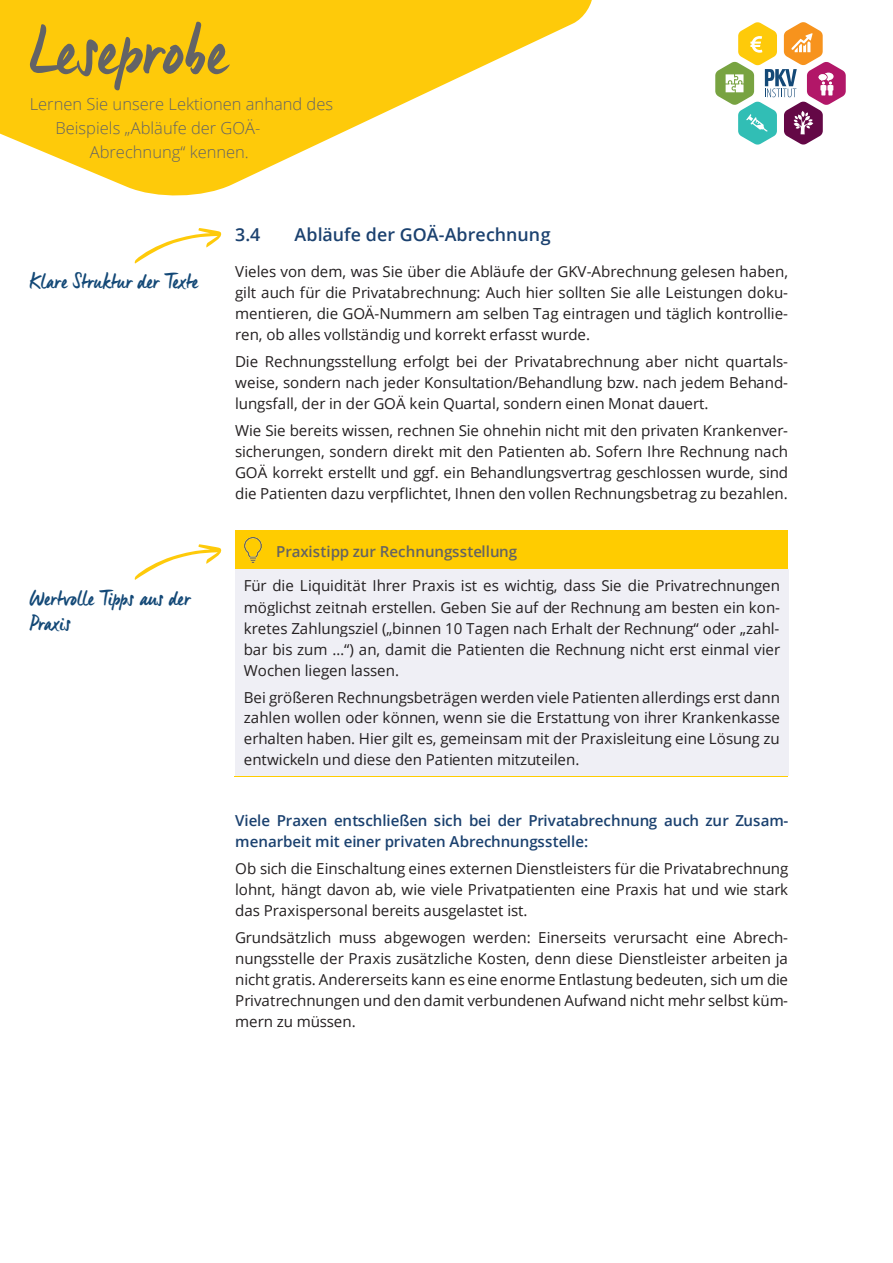
<style>
.page{position:relative;width:893px;height:1263px;background:#fff}
.page>*{position:absolute;margin:0;border:0;box-sizing:border-box;transform-origin:0 0}
.t1{font:69px "Manus Smooth";color:#636366}
.t2{font:21px/25.2px "Manus Smooth";letter-spacing:.015em;color:#144977}
.t3{font:600 17.85px "Open Sans";color:#1b416f}
._001_fliesstext{font:300 16.5px "Open Sans";color:#636366}
.t4{font:15.15px/21px "Open Sans";letter-spacing:-.005em;color:#231f20;text-align:justify}
.t5{font:600 15.15px/21px "Open Sans";letter-spacing:-.005em;color:#1b416f}
.t6{font:600 15.15px "Open Sans";letter-spacing:.005em;color:#646363}
</style>
<div class="page">
<div style="left:236px;top:530px;width:552px;height:38px;background:#fc0"></div>
<hr style="left:235px;top:535px;width:1px;height:33px;background:#fc0">
<hr style="left:788px;top:535px;width:1px;height:33px;background:#fc0">
<div style="left:235px;top:569px;width:553px;height:207px;background:#efeff5"></div>
<hr style="left:236px;top:568px;width:552px;height:1px;background:#fc0">
<hr style="left:235px;top:776px;width:553px;height:1px;background:#fc0">
<img style="left:245px;top:537px;width:17px;height:26px">
<svg style="left:0;top:0;width:592px;height:196px;fill:#feca0a"></svg>
<svg style="left:135px;top:228px;width:87px;height:36px"></svg>
<svg style="left:135px;top:544px;width:87px;height:36px"></svg>
<svg style="left:715px;top:22px;width:131px;height:122px"></svg>
<p class="t1" style="left:30px;top:9px;width:199px">Leseprobe</p>
<p class="_001_fliesstext" style="left:30px;top:92px;width:305px">Lernen Sie unsere Lektionen anhand des</p>
<p class="_001_fliesstext" style="left:56px;top:116px;width:206px">Beispiels „Abläufe der GOÄ-</p>
<p class="_001_fliesstext" style="left:90px;top:140px;width:161px">Abrechnung“ kennen.</p>
<p class="t2" style="left:30px;top:268px;width:170px">Klare Struktur der Texte</p>
<p class="t2" style="left:30px;top:585px;width:162px">Wertvolle Tipps aus der<br>Praxis</p>
<p class="t3" style="left:235px;top:222px;width:27px">3.4</p>
<p class="t3" style="left:295px;top:222px;width:258px">Abläufe der GOÄ-Abrechnung</p>
<p class="t4" style="left:235px;top:261px;width:554px">Vieles von dem, was Sie über die Abläufe der GKV-Abrechnung gelesen haben, gilt auch für die Privatabrechnung: Auch hier sollten Sie alle Leistungen doku&shy;mentieren, die GOÄ-Nummern am selben Tag eintragen und täglich kontrollie&shy;ren, ob alles vollständig und korrekt erfasst wurde.</p>
<p class="t4" style="left:235px;top:350px;width:554px">Die Rechnungsstellung erfolgt bei der Privatabrechnung aber nicht quartals&shy;weise, sondern nach jeder Konsultation/Behandlung bzw. nach jedem Behand&shy;lungsfall, der in der GOÄ kein Quartal, sondern einen Monat dauert.</p>
<p class="t4" style="left:235px;top:420px;width:555px">Wie Sie bereits wissen, rechnen Sie ohnehin nicht mit den privaten Krankenver&shy;sicherungen, sondern direkt mit den Patienten ab. Sofern Ihre Rechnung nach GOÄ korrekt erstellt und ggf. ein Behandlungsvertrag geschlossen wurde, sind die Patienten dazu verpflichtet, Ihnen den vollen Rechnungsbetrag zu bezahlen.</p>
<p class="t6" style="left:276px;top:542px;width:243px">Praxistipp zur Rechnungsstellung</p>
<p class="t4" style="left:244px;top:575px;width:538px">Für die Liquidität Ihrer Praxis ist es wichtig, dass Sie die Privatrechnungen möglichst zeitnah erstellen. Geben Sie auf der Rechnung am besten ein kon&shy;kretes Zahlungsziel („binnen 10 Tagen nach Erhalt der Rechnung“ oder „zahl&shy;bar bis zum …“) an, damit die Patienten die Rechnung nicht erst einmal vier Wochen liegen lassen.</p>
<p class="t4" style="left:244px;top:686px;width:538px">Bei größeren Rechnungsbeträgen werden viele Patienten allerdings erst dann zahlen wollen oder können, wenn sie die Erstattung von ihrer Krankenkasse erhalten haben. Hier gilt es, gemeinsam mit der Praxisleitung eine Lösung zu entwickeln und diese den Patienten mitzuteilen.</p>
<p class="t5" style="left:235px;top:810px;width:555px">Viele Praxen entschließen sich bei der Privatabrechnung auch zur Zusam&shy;menarbeit mit einer privaten Abrechnungsstelle:</p>
<p class="t4" style="left:235px;top:858px;width:555px">Ob sich die Einschaltung eines externen Dienstleisters für die Privatabrechnung lohnt, hängt davon ab, wie viele Privatpatienten eine Praxis hat und wie stark das Praxispersonal bereits ausgelastet ist.</p>
<p class="t4" style="left:235px;top:927px;width:554px">Grundsätzlich muss abgewogen werden: Einerseits verursacht eine Abrech&shy;nungsstelle der Praxis zusätzliche Kosten, denn diese Dienstleister arbeiten ja nicht gratis. Andererseits kann es eine enorme Entlastung bedeuten, sich um die Privatrechnungen und den damit verbundenen Aufwand nicht mehr selbst küm&shy;mern zu müssen.</p>
</div>
